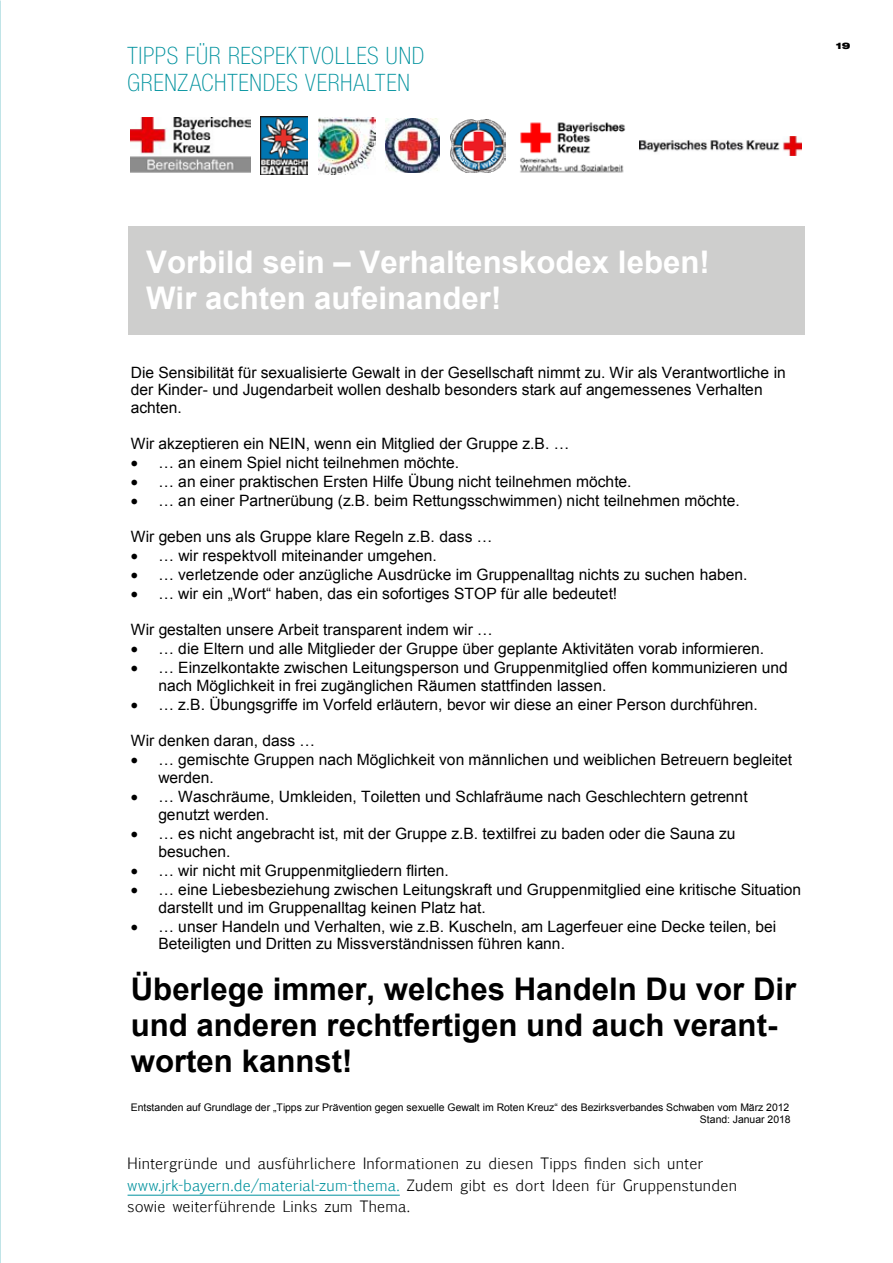
<style>
.page{position:relative;width:893px;height:1263px;background:#fff}
.page>*{position:absolute;margin:0;border:0;box-sizing:border-box;transform-origin:0 0}
.t1{font:700 31.2px/35.8px "Arial";color:#000}
.t2{font:700 31.2px/35.8px "Arial";color:#fff}
.t3{font:100 condensed 24px/27px "Helvetica Neue LT Std";letter-spacing:.03em;color:#00929e}
.t4{font:15.6px/18px "Arial";color:#000}
.t5{font:15.6px/18px "Arial";color:#000}
.t6{font:300 15px/21.3px "Pigiarniq";letter-spacing:.015em;color:#000}
.t7{font:10.5px/11.9px "Arial";letter-spacing:-.005em;color:#000;text-align:right}
.t8{font:900 expanded 9px "Helvetica Neue LT Std";color:#000}
.s1{font-style:inherit}
.s2{color:#00929e}
</style>
<div class="page">
<hr style="left:128px;top:1195px;width:272px;height:1px;background:#00929e">
<img style="left:640px;top:137px;width:161px;height:18px">
<img style="left:386px;top:119px;width:54px;height:54px">
<img style="left:520px;top:122px;width:106px;height:51px">
<img style="left:261px;top:117px;width:46px;height:57px">
<img style="left:318px;top:117px;width:57px;height:58px">
<img style="left:450px;top:119px;width:55px;height:54px">
<img style="left:130px;top:118px;width:121px;height:55px">
<div style="left:128px;top:226px;width:676px;height:109px;background:#cececd"></div>
<h2 class="t3" style="left:128px;top:42px;width:298px">TIPPS FÜR RESPEKTVOLLES UND<br>GRENZACHTENDES VERHALTEN</h2>
<p class="t8" style="left:836px;top:40px;width:16px">19</p>
<h1 class="t2" style="left:146px;top:245px;width:565px">Vorbild sein <span class="s1">–</span> Verhaltenskodex leben!<br>Wir achten aufeinander!</h1>
<p class="t5" style="left:131px;top:363px;width:657px">Die Sensibilität für sexualisierte Gewalt in der Gesellschaft nimmt zu. Wir als Verantwortliche in der Kinder- und Jugendarbeit wollen deshalb besonders stark auf angemessenes Verhalten achten.</p>
<p class="t4" style="left:131px;top:435px;width:440px">Wir akzeptieren ein NEIN, wenn ein Mitglied der Gruppe z.B. …</p>
<p class="t4" style="left:131px;top:454px;width:330px">• … an einem Spiel nicht teilnehmen möchte.</p>
<p class="t4" style="left:131px;top:473px;width:502px">• … an einer praktischen Ersten Hilfe Übung nicht teilnehmen möchte.</p>
<p class="t5" style="left:131px;top:492px;width:611px">• <span class="s1">… an</span> einer Partnerübung (z.B. beim Rettungsschwimmen) nicht teilnehmen möchte.</p>
<p class="t5" style="left:131px;top:528px;width:363px">Wir geben uns als Gruppe klare Regeln z.B. dass <span class="s1">…</span></p>
<p class="t5" style="left:131px;top:547px;width:308px">• <span class="s1">…</span> wir respektvoll miteinander umgehen.</p>
<p class="t4" style="left:131px;top:566px;width:618px">• … verletzende oder anzügliche Ausdrücke im Gruppenalltag nichts zu suchen <span class="s1">haben.</span></p>
<p class="t5" style="left:131px;top:585px;width:488px">• <span class="s1">… wir ein „Wort“ haben, das</span> ein sofortiges STOP für alle bedeutet!</p>
<p class="t4" style="left:131px;top:621px;width:364px">Wir gestalten unsere Arbeit transparent indem wir …</p>
<p class="t4" style="left:131px;top:640px;width:635px">• … die Eltern und alle Mitglieder der Gruppe über geplante Aktivitäten vorab informieren.</p>
<p class="t5" style="left:158px;top:659px;width:631px;text-indent:-28px">• <span class="s1">… Einzelkontakte zwischen Leitungsperson und Gruppenmitgl</span>ied offen kommunizieren und nach Möglichkeit in frei zugänglichen Räumen stattfinden lassen.</p>
<p class="t4" style="left:131px;top:696px;width:629px">• … z.B. Übungsgriffe im Vorfeld erläutern, bevor wir diese an einer Person durchführen.</p>
<p class="t4" style="left:131px;top:731px;width:186px">Wir denken daran, dass …</p>
<p class="t4" style="left:158px;top:750px;width:635px;text-indent:-28px">• … gemischte Gruppen nach Möglichkeit von männliche<span class="s1">n und weiblichen Betreuern begleitet werden.</span></p>
<p class="t4" style="left:158px;top:787px;width:591px;text-indent:-28px">• … Waschräume, Umkleiden, Toiletten und Schlafräume nach Geschlechtern getrennt <span class="s1">genutzt werden.</span></p>
<p class="t4" style="left:158px;top:824px;width:579px;text-indent:-28px">• … es nicht angebracht ist, mit der Gruppe z.B. textilfrei zu baden oder die Sauna zu <span class="s1">besuchen.</span></p>
<p class="t5" style="left:131px;top:861px;width:320px">• <span class="s1">… wir nicht mit Grupp</span>enmitgliedern flirten.</p>
<p class="t4" style="left:158px;top:880px;width:644px;text-indent:-28px">• … eine Liebesbeziehung zwischen Leitungskraft und Gruppenmitglied eine kritische Situation <span class="s1">darstellt und im Gruppenalltag keinen Platz hat.</span></p>
<p class="t4" style="left:158px;top:917px;width:619px;text-indent:-28px">• … unser Handeln und Verhalten, wie z.B. Kuscheln, am Lagerfeuer eine Decke teilen, bei<br><span class="s1">Beteiligten und Dritten zu Missverständnissen führen kann.</span></p>
<h1 class="t1" style="left:131px;top:972px;width:667px">Überlege immer, welches Handeln Du vor Dir und anderen rechtfertigen und auch verant&shy;worten kannst!</h1>
<p class="t7" style="left:131px;top:1101px;width:661px">Entstanden auf Grundlage der „Tipps zur Prävention gegen sexuelle Gewalt im Roten Kreuz“ <span class="s1">des Bezirksverbandes Schwaben vom März 2012<br>Stand: Januar 2018</span></p>
<p class="t6" style="left:128px;top:1153px;width:611px">Hintergründe und ausführlichere Informationen zu diesen Tipps finden sich unter <span class="s2">www.jrk-bayern.de/material-zum-thema.</span> Zudem gibt es dort Ideen für Gruppenstunden sowie weiterführende Links zum Thema.</p>
</div>
